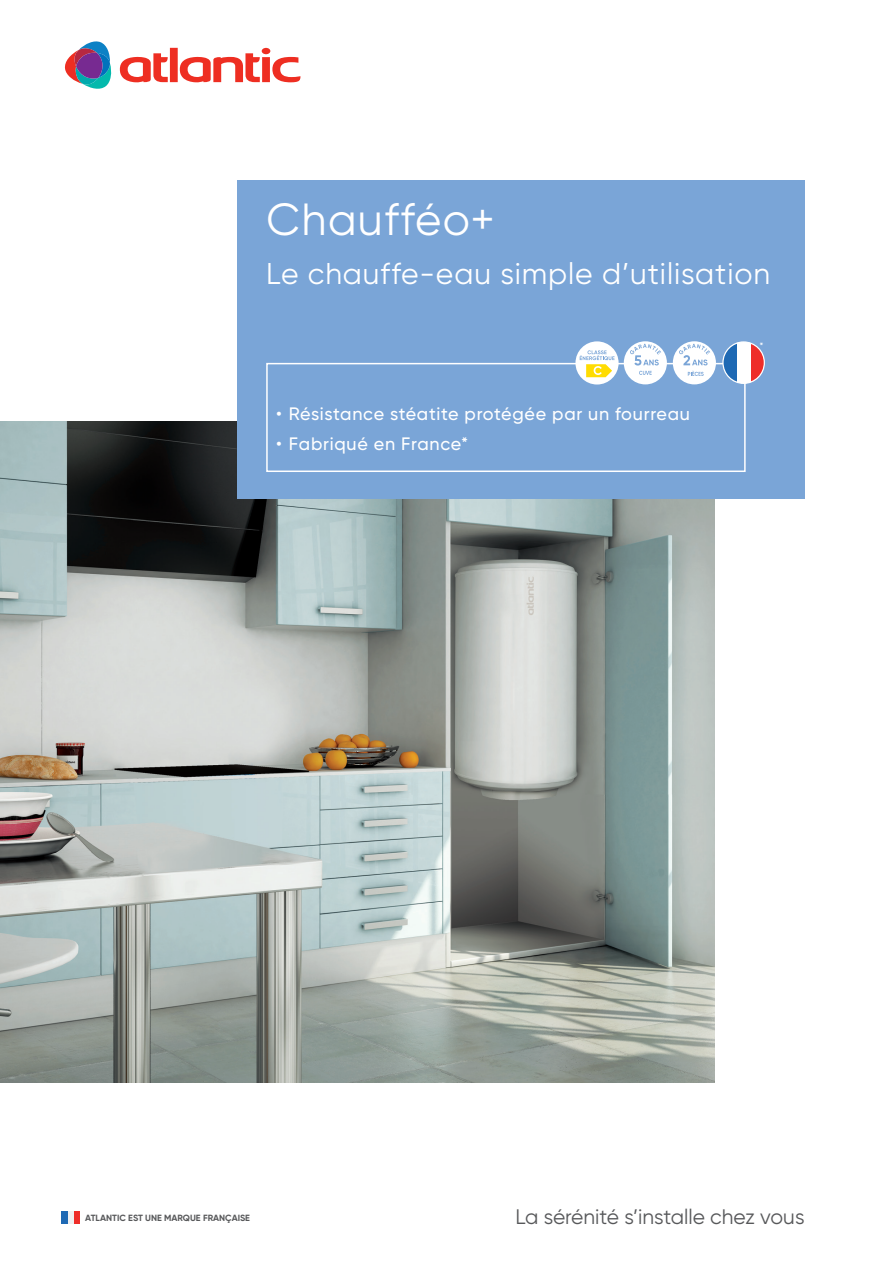
<style>
.page{position:relative;width:893px;height:1263px;background:#fff}
.page>*{position:absolute;margin:0;border:0;box-sizing:border-box;transform-origin:0 0}
.t1{font:45px "Gilroy";letter-spacing:.03em;color:#fff}
.t2{font:30px "Gilroy";letter-spacing:.03em;color:#fff}
.t3{font:21px "Gilroy";color:#57585a}
.t4{font:500 18px "Gilroy";letter-spacing:.04em;color:#fff}
.t5{font:10.5px "Gilroy";color:#fff}
.t6{font:700 9px "Gilroy";color:#57585a}
</style>
<div class="page">
<img style="left:0;top:421px;width:714px;height:661px">
<div style="left:237px;top:180px;width:567px;height:318px;background:#7aa5d7"></div>
<div style="left:74px;top:1211px;width:6px;height:12px;background:#ee2d29"></div>
<div style="left:68px;top:1211px;width:6px;height:12px;background:#eff0f1"></div>
<div style="left:62px;top:1211px;width:6px;height:12px;background:#1e69b4"></div>
<svg style="left:120px;top:48px;width:180px;height:35px"></svg>
<svg style="left:64px;top:41px;width:48px;height:48px"></svg>
<div style="left:266px;top:363px;width:480px;height:109px;border:2px solid #fff"></div>
<div style="left:624px;top:341px;width:43px;height:43px;background:#fff;border-radius:50%"></div>
<svg style="left:630px;top:344px;width:31px;height:21px"></svg>
<svg style="left:639px;top:371px;width:13px;height:4px"></svg>
<div style="left:673px;top:341px;width:43px;height:43px;background:#fff;border-radius:50%"></div>
<svg style="left:679px;top:344px;width:31px;height:21px"></svg>
<svg style="left:688px;top:371px;width:16px;height:5px"></svg>
<svg style="left:751px;top:342px;width:13px;height:41px"></svg>
<div style="left:736px;top:342px;width:15px;height:41px;background:#fff"></div>
<svg style="left:723px;top:343px;width:13px;height:40px"></svg>
<div style="left:722px;top:341px;width:43px;height:43px;border:1px solid #fff;border-radius:50%"></div>
<svg style="left:575px;top:341px;width:44px;height:43px"></svg>
<svg style="left:580px;top:350px;width:34px;height:27px"></svg>
<h1 class="t1" style="left:266px;top:192px;width:230px">Chaufféo+</h1>
<h2 class="t2" style="left:266px;top:255px;width:506px">Le chauffe-eau simple d’utilisation</h2>
<p class="t4" style="left:276px;top:403px;width:415px">• Résistance stéatite protégée par un fourreau</p>
<p class="t4" style="left:276px;top:433px;width:194px">• Fabriqué en France*</p>
<p class="t5" style="left:759px;top:340px;width:6px">*</p>
<p class="t6" style="left:85px;top:1212px;width:166px">ATLANTIC EST UNE MARQUE FRANÇAISE</p>
<p class="t3" style="left:515px;top:1203px;width:291px">La sérénité s’installe chez vous</p>
</div>
